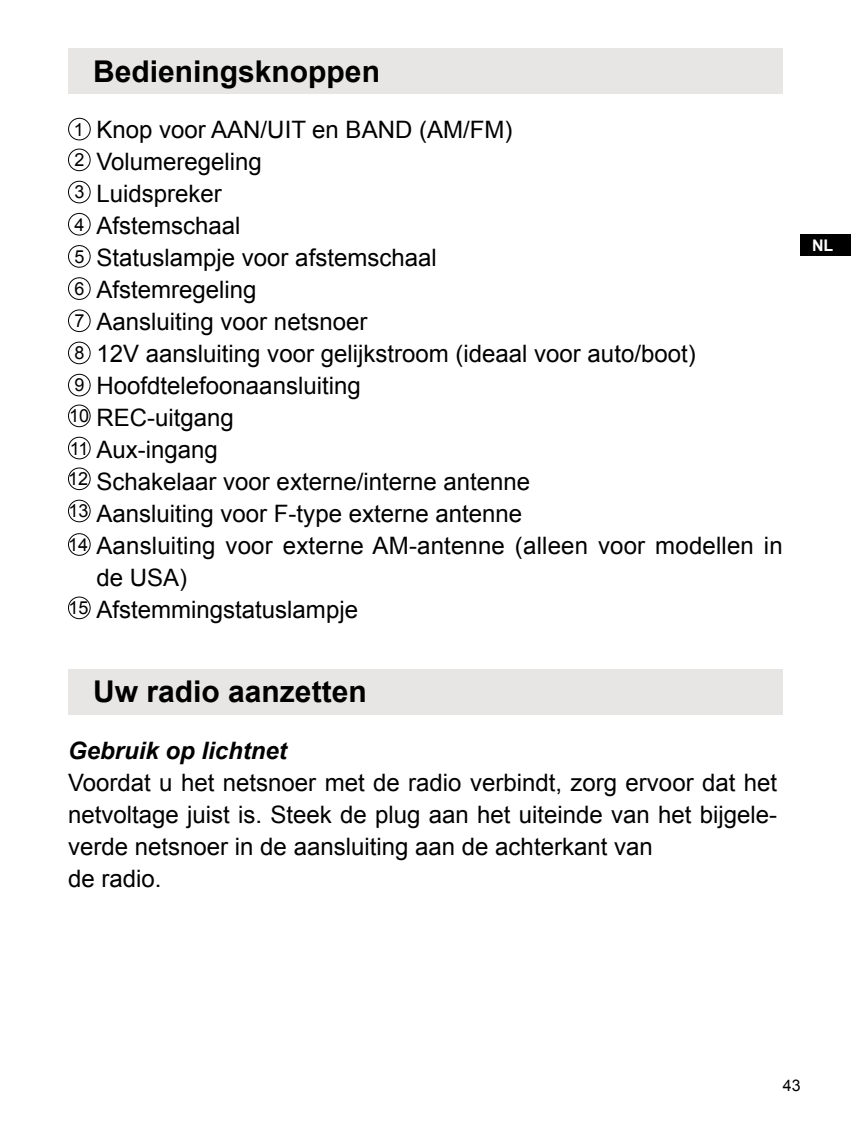
<style>
.page{position:relative;width:851px;height:1134px;background:#fff}
.page>*{position:absolute;margin:0;border:0;box-sizing:border-box;transform-origin:0 0}
.t1{font:700 30px "Arial";color:#000}
.t2{font:24px/32px "Arial";color:#000}
.t3{font:italic 700 24px "Arial";color:#000}
.t4{font:18px/32.2px "Arial";color:#000}
.t5{font:700 16px "Arial";color:#fff}
.t6{font:16px "Arial";color:#000}
</style>
<div class="page">
<div style="left:800px;top:235px;width:50px;height:21px;background:#000"></div>
<div style="left:68px;top:49px;width:714px;height:45px;background:#e7e6e5"></div>
<div style="left:68px;top:149px;width:23px;height:22px;border:1px solid #040000;border-radius:50%"></div>
<div style="left:68px;top:181px;width:23px;height:22px;border:1px solid #040000;border-radius:50%"></div>
<div style="left:68px;top:118px;width:23px;height:22px;border:1px solid #040000;border-radius:50%"></div>
<div style="left:68px;top:245px;width:23px;height:23px;border:1px solid #040000;border-radius:50%"></div>
<div style="left:68px;top:309px;width:23px;height:23px;border:1px solid #040000;border-radius:50%"></div>
<div style="left:68px;top:500px;width:23px;height:22px;border:1px solid #040000;border-radius:50%"></div>
<div style="left:68px;top:468px;width:23px;height:22px;border:1px solid #040000;border-radius:50%"></div>
<div style="left:68px;top:437px;width:23px;height:22px;border:1px solid #040000;border-radius:50%"></div>
<div style="left:68px;top:405px;width:23px;height:22px;border:1px solid #040000;border-radius:50%"></div>
<div style="left:68px;top:374px;width:23px;height:22px;border:1px solid #040000;border-radius:50%"></div>
<div style="left:68px;top:213px;width:23px;height:22px;border:1px solid #040000;border-radius:50%"></div>
<div style="left:68px;top:277px;width:23px;height:23px;border:1px solid #040000;border-radius:50%"></div>
<div style="left:68px;top:342px;width:23px;height:22px;border:1px solid #040000;border-radius:50%"></div>
<div style="left:68px;top:597px;width:23px;height:22px;border:1px solid #040000;border-radius:50%"></div>
<div style="left:68px;top:533px;width:23px;height:23px;border:1px solid #040000;border-radius:50%"></div>
<div style="left:68px;top:670px;width:714px;height:45px;background:#e7e6e5"></div>
<p class="t1" style="left:93px;top:51px;width:288px">Bedieningsknoppen</p>
<p class="t2" style="left:96px;top:113px;width:687px">Knop voor AAN/UIT en BAND (AM/FM)<br>Volumeregeling<br>Luidspreker<br>Afstemschaal<br>Statuslampje voor afstemschaal<br>Afstemregeling<br>Aansluiting voor netsnoer<br>12V aansluiting voor gelijkstroom (ideaal voor auto/boot)<br>Hoofdtelefoonaansluiting<br>REC-uitgang<br>Aux-ingang<br>Schakelaar voor externe/interne antenne<br>Aansluiting voor F-type externe antenne<br>Aansluiting voor externe AM-antenne (alleen voor modellen in de USA)<br>Afstemmingstatuslampje</p>
<p class="t4" style="left:74px;top:113px;width:6px">1</p>
<p class="t4" style="left:74px;top:144px;width:12px">2<br>3</p>
<p class="t4" style="left:74px;top:208px;width:12px">4</p>
<p class="t4" style="left:74px;top:240px;width:12px">5</p>
<p class="t4" style="left:74px;top:273px;width:12px">6</p>
<p class="t4" style="left:74px;top:305px;width:12px">7</p>
<p class="t4" style="left:74px;top:337px;width:12px">8</p>
<p class="t4" style="left:74px;top:369px;width:12px">9</p>
<p class="t4" style="left:69px;top:400px;width:22px">1 0</p>
<p class="t4" style="left:70px;top:432px;width:8px">11</p>
<p class="t4" style="left:68px;top:463px;width:22px">1 2</p>
<p class="t4" style="left:68px;top:495px;width:22px">1 3</p>
<p class="t4" style="left:68px;top:529px;width:22px">1 4</p>
<p class="t4" style="left:68px;top:592px;width:22px">1 5</p>
<p class="t1" style="left:93px;top:672px;width:275px">Uw radio aanzetten</p>
<p class="t3" style="left:68px;top:735px;width:220px">Gebruik op lichtnet</p>
<p class="t2" style="left:68px;top:767px;width:710px">Voordat u het netsnoer met de radio verbindt, zorg ervoor dat het netvoltage juist is. Steek de plug aan het uiteinde van het bijgele&shy;verde netsnoer in de aansluiting aan de achterkant van<br>de radio.</p>
<p class="t5" style="left:811px;top:235px;width:23px">NL</p>
<p class="t6" style="left:782px;top:1075px;width:19px">43</p>
</div>
